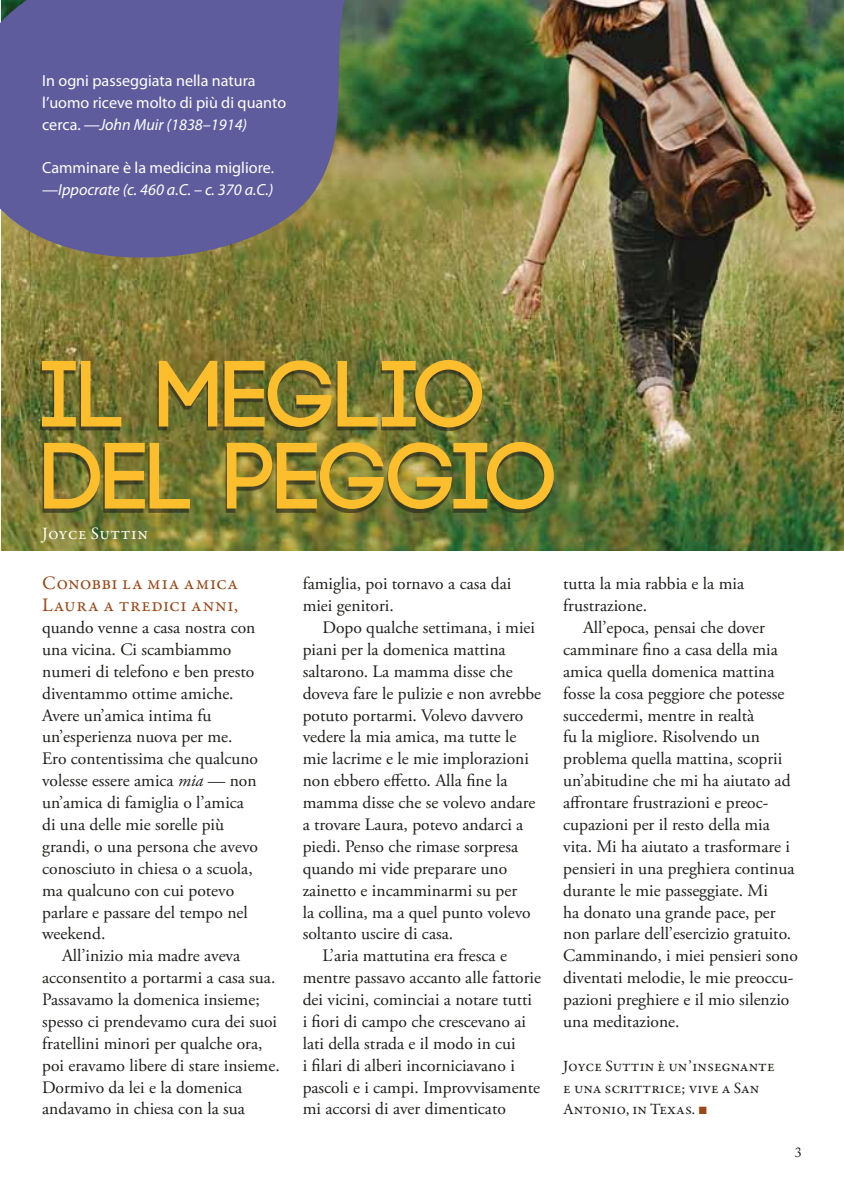
<style>
.page{position:relative;width:844px;height:1191px;background:#fff}
.page>*{position:absolute;margin:0;border:0;box-sizing:border-box;transform-origin:0 0}
.t1{font:700 93.8px/81.9px "Code";color:#fcbe2c}
.t2{font:19.25px/21.9px "Garamond Premr Pro";letter-spacing:.03em;color:#9c4716}
.t3{font:17.5px/21.9px "Adobe Garamond Pro";color:#1d1d1b}
.t4{font:17.5px "Garamond Premr Pro";letter-spacing:.02em;color:#fff}
.t5{font:16.1px/21.9px "Myriad Pro";color:#fff}
.t6{font:italic 16.1px "Myriad Pro";color:#fff}
.t7{font:15.75px/21.9px "Garamond Premr Pro";color:#1d1d1b}
.t8{font:14px "Adobe Caslon Pro";color:#1d1d1b}
.s1{font-style:italic}
.s2{font-family:"Arial";color:#9c4716}
</style>
<div class="page">
<img style="left:1px;top:0;width:842px;height:551px">
<svg style="left:0;top:0;width:416px;height:292px;background:#67687d"></svg>
<div style="left:40px;top:364px;width:512px;height:149px;background:#1d1d1b;opacity:.58"></div>
<p class="t5" style="left:42px;top:69px;width:245px">In ogni passeggiata nella natura l’uomo riceve molto di più di quanto cerca. <span class="s1">—John Muir (1838–1914)</span></p>
<p class="t5" style="left:42px;top:157px;width:233px">Camminare è la medicina migliore.</p>
<p class="t6" style="left:42px;top:180px;width:233px">—Ippocrate (c. 460 a.C. – c. 370 a.C.)</p>
<h1 class="t1" style="left:42px;top:356px;width:517px">IL MEGLIO<br>DEL PEGGIO</h1>
<p class="t4" style="left:42px;top:523px;width:107px">Joyce Suttin</p>
<p class="t2" style="left:42px;top:573px;width:197px">Conobbi la mia amica<br>Laura a tredici anni,</p>
<p class="t3" style="left:42px;top:617px;width:217px">quando venne a casa nostra con una vicina. Ci scambiammo numeri di telefono e ben presto diventammo ottime amiche.<br>Avere un’amica intima fu un’esperienza nuova per me.<br>Ero contentissima che qualcuno volesse essere amica <span class="s1">mia</span> — non un’amica di famiglia o l’amica di una delle mie sorelle più grandi, o una persona che avevo conosciuto in chiesa o a scuola, ma qualcuno con cui potevo parlare e passare del tempo nel weekend.</p>
<p class="t3" style="left:42px;top:945px;width:239px;text-indent:20px">All’inizio mia madre aveva acconsentito a portarmi a casa sua.<br>Passavamo la domenica insieme; spesso ci prendevamo cura dei suoi fratellini minori per qualche ora, poi eravamo libere di stare insieme.<br>Dormivo da lei e la domenica andavamo in chiesa con la sua</p>
<p class="t3" style="left:302px;top:573px;width:210px">famiglia, poi tornavo a casa dai miei genitori.</p>
<p class="t3" style="left:322px;top:617px;width:214px">Dopo qualche settimana, i miei</p>
<p class="t3" style="left:302px;top:639px;width:204px">piani per la domenica mattina</p>
<p class="t3" style="left:302px;top:661px;width:211px">saltarono. La mamma disse che</p>
<p class="t3" style="left:302px;top:683px;width:240px">doveva fare le pulizie e non avrebbe</p>
<p class="t3" style="left:302px;top:704px;width:222px">potuto portarmi. Volevo davvero</p>
<p class="t3" style="left:302px;top:726px;width:215px">vedere la mia amica, ma tutte le</p>
<p class="t3" style="left:302px;top:748px;width:227px">mie lacrime e le mie implorazioni</p>
<p class="t3" style="left:302px;top:770px;width:206px">non ebbero effetto. Alla fine la</p>
<p class="t3" style="left:302px;top:792px;width:234px">mamma disse che se volevo andare</p>
<p class="t3" style="left:302px;top:814px;width:222px">a trovare Laura, potevo andarci a</p>
<p class="t3" style="left:302px;top:836px;width:217px">piedi. Penso che rimase sorpresa</p>
<p class="t3" style="left:302px;top:858px;width:206px">quando mi vide preparare uno</p>
<p class="t3" style="left:302px;top:879px;width:216px">zainetto e incamminarmi su per</p>
<p class="t3" style="left:302px;top:901px;width:229px">la collina, ma a quel punto volevo</p>
<p class="t3" style="left:302px;top:923px;width:152px">soltanto uscire di casa.</p>
<p class="t3" style="left:322px;top:945px;width:186px">L’aria mattutina era fresca e</p>
<p class="t3" style="left:302px;top:967px;width:240px">mentre passavo accanto alle fattorie</p>
<p class="t3" style="left:302px;top:989px;width:231px">dei vicini, cominciai a notare tutti</p>
<p class="t3" style="left:302px;top:1011px;width:225px">i fiori di campo che crescevano ai</p>
<p class="t3" style="left:302px;top:1033px;width:214px">lati della strada e il modo in cui</p>
<p class="t3" style="left:302px;top:1054px;width:213px">i filari di alberi incorniciavano i</p>
<p class="t3" style="left:302px;top:1076px;width:239px">pascoli e i campi. Improvvisamente</p>
<p class="t3" style="left:302px;top:1098px;width:205px">mi accorsi di aver dimenticato</p>
<p class="t3" style="left:563px;top:573px;width:182px">tutta la mia rabbia e la mia frustrazione.</p>
<p class="t3" style="left:563px;top:617px;width:236px;text-indent:20px">All’epoca, pensai che dover camminare fino a casa della mia amica quella domenica mattina fosse la cosa peggiore che potesse succedermi, mentre in realtà<br>fu la migliore. Risolvendo un problema quella mattina, scoprii un’abitudine che mi ha aiutato ad affrontare frustrazioni e preoc&shy;cupazioni per il resto della mia vita. Mi ha aiutato a trasformare i pensieri in una preghiera continua durante le mie passeggiate. Mi<br>ha donato una grande pace, per non parlare dell’esercizio gratuito.<br>Camminando, i miei pensieri sono diventati melodie, le mie preoccu&shy;pazioni preghiere e il mio silenzio una meditazione.</p>
<p class="t7" style="left:563px;top:1055px;width:213px">Joyce Suttin è un’insegnante e una scrittrice; vive a San<br>Antonio, in Texas. <span class="s2">■</span></p>
<p class="t8" style="left:794px;top:1144px;width:8px">3</p>
</div>
